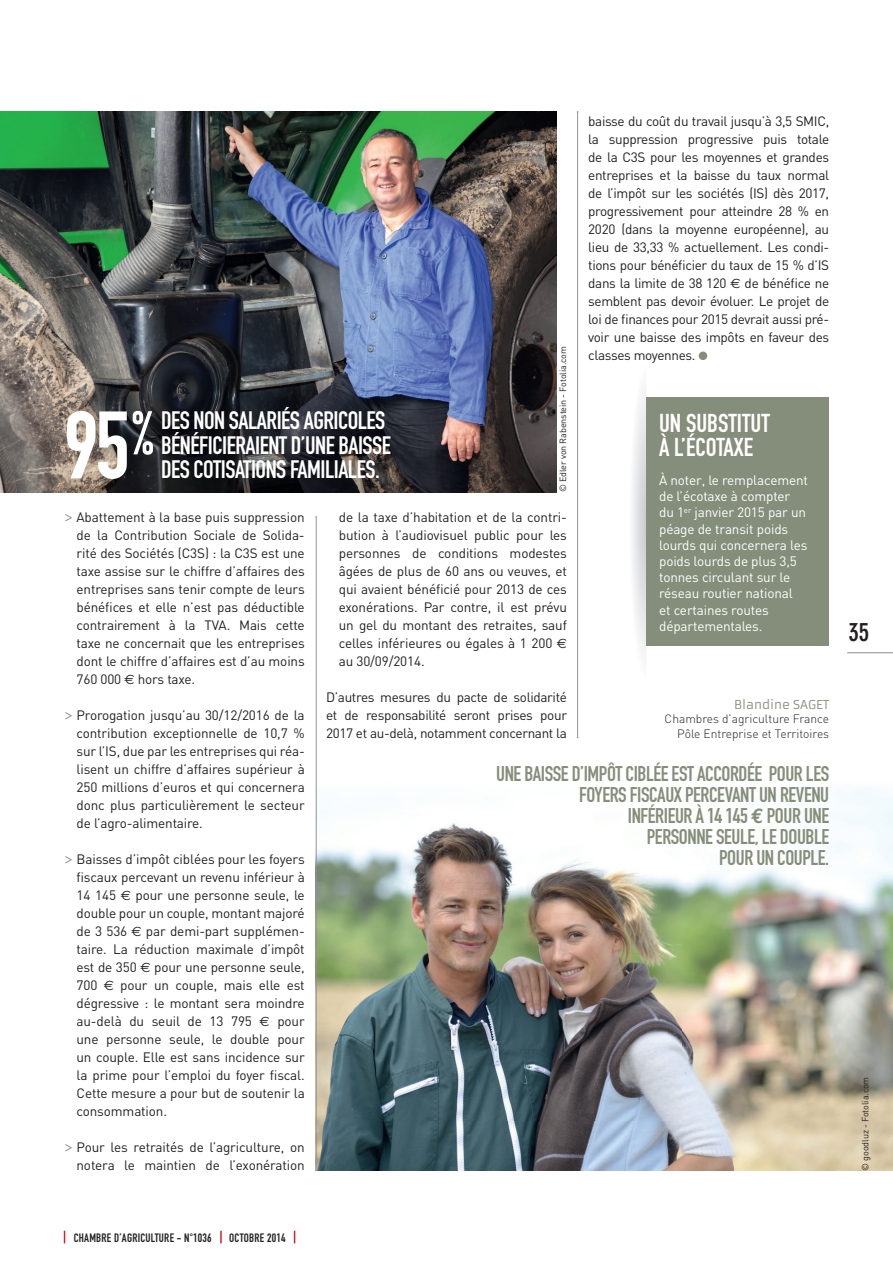
<style>
.page{position:relative;width:893px;height:1263px;background:#fff}
.page>*{position:absolute;margin:0;border:0;box-sizing:border-box;transform-origin:0 0}
.t1{font:94.05px "DIN Engschrift";color:#fff}
.t2{font:60.75px "DIN Engschrift";color:#fff}
.t3{font:25.5px/24px "DIN Engschrift";color:#fff}
.t4{font:700 condensed 25.5px "DIN Neuzeit Grotesk";color:#231f20}
.t5{font:24.9px/24.9px "DIN Engschrift";letter-spacing:-.02em;color:#fff}
.t6{font:21px/21px "DIN Engschrift";letter-spacing:-.02em;color:#858e7a;text-align:right}
.t7{font:13.5px/18px "DIN";letter-spacing:-.01em;color:#231f20;text-align:justify}
.t8{font:13.5px/16.2px "DIN";letter-spacing:-.01em;color:#fff}
.t9{font:300 12px/14.4px "DIN";color:#231f20;text-align:right}
.t10{font:12px "DIN Engschrift";letter-spacing:.02em;color:#231f20}
.t11{font:12px "Armata";color:#858e7a}
.t12{font:9px "DIN";letter-spacing:-.01em;color:#231f20}
.s1{font-family:"Euro Sans"}
.s2{font-family:"Armata";color:#858e7a}
.s3{font-family:"Euro Mono";font-weight:700}
</style>
<div class="page">
<svg style="left:64px;top:1231px;width:1px;height:12px"></svg>
<svg style="left:220px;top:1231px;width:2px;height:12px"></svg>
<svg style="left:294px;top:1231px;width:1px;height:12px"></svg>
<hr style="left:847px;top:652px;width:46px;height:1px;background:#858e7a">
<div style="left:699px;top:351px;width:8px;height:9px;background:#858e7a;border-radius:50%"></div>
<img style="left:315px;top:777px;width:578px;height:394px">
<hr style="left:316px;top:517px;width:1px;height:653px;background:#939598">
<hr style="left:577px;top:112px;width:1px;height:626px;background:#939598">
<svg style="left:632px;top:389px;width:14px;height:268px"></svg>
<div style="left:646px;top:397px;width:183px;height:249px;background:#858e7a"></div>
<img style="left:0;top:112px;width:557px;height:380px">
<p class="t7" style="left:588px;top:112px;width:242px">baisse du coût du travail jusqu’à 3,5 SMIC, la suppression progressive puis totale de la C3S pour les moyennes et grandes entreprises et la baisse du taux normal de l’impôt sur les sociétés (IS) dès 2017, progressivement pour atteindre 28 % en 2020 (dans la moyenne européenne), au lieu de 33,33 % actuellement. Les condi&shy;tions pour bénéficier du taux de 15 % d’IS dans la limite de 38 120 <span class="s1">€</span> de bénéfice ne semblent pas devoir évoluer. Le projet de loi de finances pour 2015 devrait aussi pré&shy;voir une baisse des impôts en faveur des classes moyennes.</p>
<p class="t12" style="left:557px;top:492px;width:148px;rotate:-90deg">© Edler von Rabenstein - Fotolia.com</p>
<h3 class="t5" style="left:161px;top:408px;width:231px">DES NON SALARIÉS AGRICOLES<br>BÉNÉFICIERAIENT D’UNE BAISSE</h3>
<h2 class="t2" style="left:132px;top:397px;width:23px">%</h2>
<h1 class="t1" style="left:64px;top:390px;width:68px">95</h1>
<h3 class="t3" style="left:659px;top:411px;width:112px">UN SUBSTITUT<br>À L’ÉCOTAXE</h3>
<p class="t8" style="left:659px;top:472px;width:150px">À noter, le remplacement de l’écotaxe à compter du 1<sup>er</sup> janvier 2015 par un péage de transit poids lourds qui concernera les poids lourds de plus 3,5 tonnes circulant sur le réseau routier national<br>et certaines routes départementales.</p>
<h3 class="t5" style="left:161px;top:457px;width:220px">DES COTISATIONS FAMILIALES.</h3>
<p class="t7" style="left:77px;top:508px;width:230px;text-indent:-13px"><span class="s2">&gt;</span> Abattement à la base puis suppression de la Contribution Sociale de Solida&shy;rité des Sociétés (C3S) : la C3S est une taxe assise sur le chiffre d’affaires des entreprises sans tenir compte de leurs bénéfices et elle n’est pas déductible contrairement à la TVA. Mais cette taxe ne concernait que les entreprises dont le chiffre d’affaires est d’au moins 760 000 <span class="s1">€</span> hors taxe.</p>
<p class="t7" style="left:77px;top:706px;width:230px;text-indent:-13px"><span class="s2">&gt;</span> Prorogation jusqu’au 30/12/2016 de la contribution exceptionnelle de 10,7 % sur l’IS, due par les entreprises qui réa&shy;lisent un chiffre d’affaires supérieur à 250 millions d’euros et qui concernera donc plus particulièrement le secteur de l’agro-alimentaire.</p>
<p class="t7" style="left:77px;top:850px;width:230px;text-indent:-13px"><span class="s2">&gt;</span> Baisses d’impôt ciblées pour les foyers fiscaux percevant un revenu inférieur à 14 145 <span class="s1">€</span> pour une personne seule, le double pour un couple, montant majoré de 3 536 <span class="s1">€</span> par demi-part supplémen&shy;taire. La réduction maximale d’impôt est de 350 <span class="s1">€</span> pour une personne seule, 700 <span class="s1">€</span> pour un couple, mais elle est dégressive : le montant sera moindre au-delà du seuil de 13 795 <span class="s1">€</span> pour une personne seule, le double pour un couple. Elle est sans incidence sur la prime pour l’emploi du foyer fiscal.<br>Cette mesure a pour but de soutenir la consommation.</p>
<p class="t7" style="left:64px;top:1138px;width:242px;text-align:right"><span class="s2">&gt;</span> Pour les retraités de l’agriculture, on notera le maintien de l’exonération</p>
<p class="t7" style="left:339px;top:508px;width:230px">de la taxe d’habitation et de la contri&shy;bution à l’audiovisuel public pour les personnes de conditions modestes âgées de plus de 60 ans ou veuves, et qui avaient bénéficié pour 2013 de ces exonérations. Par contre, il est prévu un gel du montant des retraites, sauf celles inférieures ou égales à 1 200 <span class="s1">€ </span>au 30/09/2014.</p>
<p class="t7" style="left:326px;top:688px;width:242px">D’autres mesures du pacte de solidarité et de responsabilité seront prises pour 2017 et au-delà, notamment concernant la</p>
<p class="t11" style="left:734px;top:697px;width:96px">Blandine SAGET</p>
<p class="t9" style="left:665px;top:712px;width:166px">Chambres d’agriculture France<br>Pôle Entreprise et Territoires</p>
<h3 class="t6" style="left:496px;top:763px;width:334px">UNE BAISSE D’IMPÔT CIBLÉE EST ACCORDÉE POUR LES<br>FOYERS FISCAUX PERCEVANT UN REVENU<br>INFÉRIEUR À 14 145 <span class="s3">€</span> POUR UNE<br>PERSONNE SEULE, LE DOUBLE<br>POUR UN COUPLE.</h3>
<h3 class="t4" style="left:848px;top:617px;width:22px">35</h3>
<p class="t12" style="left:859px;top:1171px;width:96px;rotate:-90deg">© goodluz - Fotolia.com</p>
<p class="t10" style="left:74px;top:1230px;width:139px">CHAMBRE D’AGRICULTURE - N°1036</p>
<p class="t10" style="left:229px;top:1230px;width:58px">OCTOBRE 2014</p>
</div>
